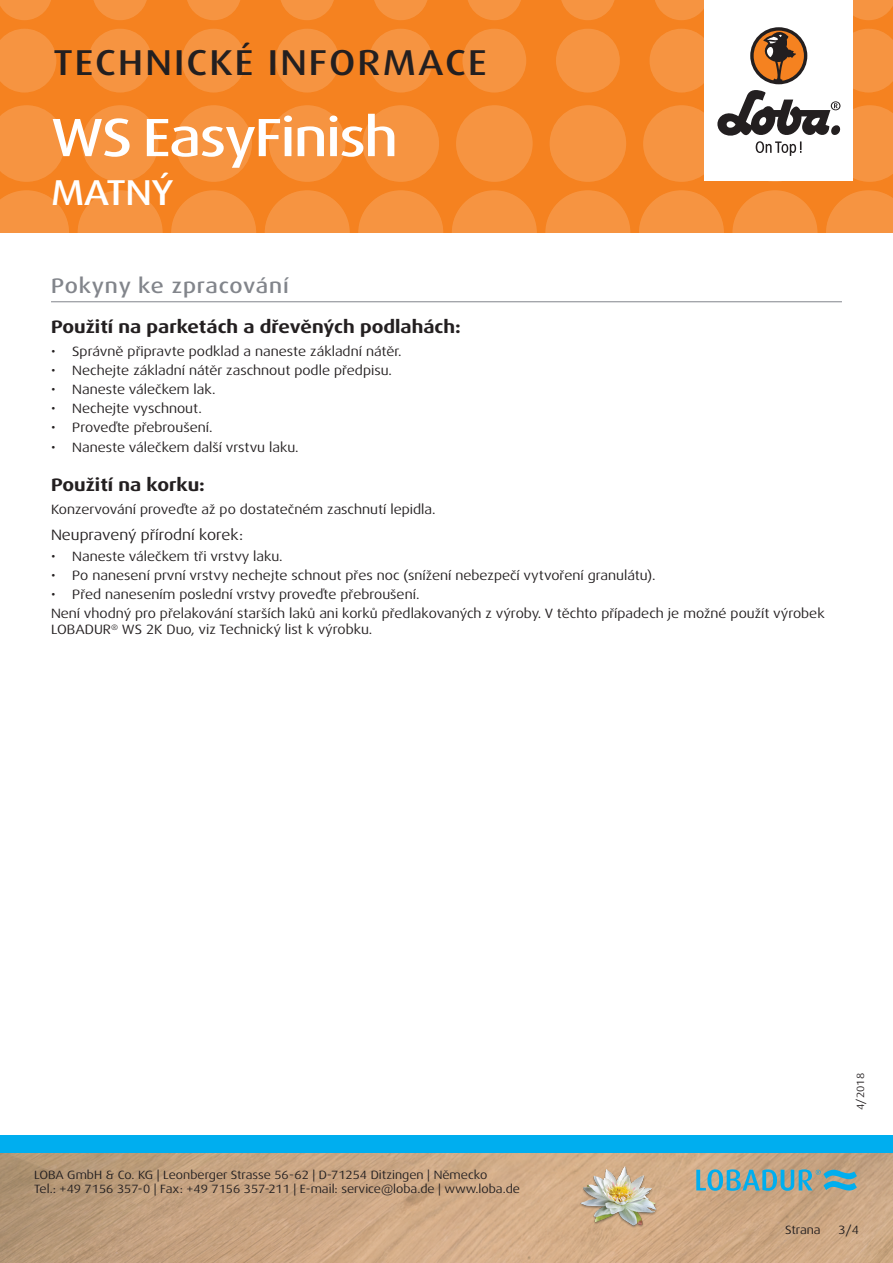
<style>
.page{position:relative;width:893px;height:1263px;background:#fff}
.page>*{position:absolute;margin:0;border:0;box-sizing:border-box;transform-origin:0 0}
.t1{font:500 expanded 54px "Dax Pro";letter-spacing:-.025em;color:#fff}
.t2{font:500 expanded 36px "Dax Pro";letter-spacing:.06em;color:#231f20}
.t3{font:500 expanded 36px "Dax Pro";letter-spacing:-.015em;color:#fff}
.Titel_grau{font:500 expanded 21px "Dax Pro";letter-spacing:.04em;color:#82858b}
.t4{font:700 expanded 18px "Dax Pro";color:#231f20}
.t5{font:expanded 15px "Dax Pro";color:#231f20}
.Text{font:expanded 13.5px/16.2px "Dax Pro";color:#231f20}
.t6{font:expanded 12px/14.4px "Dax Pro";color:#231f20}
.t7{font:expanded 10.5px "Dax Pro";color:#231f20}
</style>
<div class="page">
<div style="left:0;top:0;width:893px;height:233px;background:#f58220"></div>
<svg style="left:0;top:190px;width:69px;height:43px"></svg>
<svg style="left:78px;top:190px;width:85px;height:85px;fill:#f69441"></svg>
<svg style="left:171px;top:190px;width:85px;height:85px;fill:#f69441"></svg>
<svg style="left:265px;top:190px;width:85px;height:85px;fill:#f69441"></svg>
<svg style="left:358px;top:190px;width:85px;height:85px;fill:#f69441"></svg>
<svg style="left:545px;top:190px;width:85px;height:85px;fill:#f69441"></svg>
<svg style="left:452px;top:190px;width:85px;height:85px;fill:#f69441"></svg>
<svg style="left:732px;top:190px;width:85px;height:85px;fill:#f69441"></svg>
<svg style="left:639px;top:190px;width:85px;height:85px;fill:#f69441"></svg>
<svg style="left:826px;top:190px;width:67px;height:43px"></svg>
<svg style="left:0;top:105px;width:65px;height:77px"></svg>
<svg style="left:82px;top:105px;width:76px;height:77px"></svg>
<svg style="left:175px;top:105px;width:77px;height:77px"></svg>
<svg style="left:269px;top:105px;width:76px;height:77px"></svg>
<svg style="left:456px;top:105px;width:77px;height:77px"></svg>
<svg style="left:362px;top:105px;width:77px;height:77px"></svg>
<svg style="left:550px;top:105px;width:76px;height:77px"></svg>
<svg style="left:0;top:29px;width:56px;height:63px"></svg>
<svg style="left:182px;top:29px;width:64px;height:63px"></svg>
<svg style="left:88px;top:29px;width:64px;height:63px"></svg>
<svg style="left:275px;top:29px;width:64px;height:63px"></svg>
<svg style="left:462px;top:29px;width:64px;height:63px"></svg>
<svg style="left:369px;top:29px;width:64px;height:63px"></svg>
<svg style="left:556px;top:29px;width:64px;height:63px"></svg>
<svg style="left:0;top:0;width:51px;height:20px"></svg>
<svg style="left:187px;top:0;width:53px;height:20px"></svg>
<svg style="left:468px;top:0;width:53px;height:20px"></svg>
<svg style="left:655px;top:0;width:49px;height:20px"></svg>
<svg style="left:93px;top:0;width:54px;height:20px"></svg>
<svg style="left:374px;top:0;width:54px;height:20px"></svg>
<svg style="left:281px;top:0;width:53px;height:20px"></svg>
<svg style="left:561px;top:0;width:54px;height:20px"></svg>
<svg style="left:853px;top:0;width:40px;height:20px"></svg>
<img style="left:0;top:1152px;width:893px;height:111px">
<div style="left:0;top:1135px;width:893px;height:17px;background:#00aeef"></div>
<div style="left:704px;top:0;width:149px;height:181px;background:#fff"></div>
<svg style="left:643px;top:28px;width:250px;height:154px"></svg>
<img style="left:578px;top:1161px;width:82px;height:81px">
<svg style="left:696px;top:1169px;width:161px;height:22px;background:#74a7ae"></svg>
<hr style="left:51px;top:301px;width:791px;height:1px;background:#82858b">
<h2 class="t2" style="left:53px;top:40px;width:435px">TECHNICKÉ INFORMACE</h2>
<p class="t1" style="left:51px;top:103px;width:348px">WS EasyFinish</p>
<h2 class="t3" style="left:51px;top:169px;width:124px">MATNÝ</h2>
<p class="Titel_grau" style="left:51px;top:272px;width:239px">Pokyny ke zpracování</p>
<p class="t4" style="left:51px;top:315px;width:411px">Použití na parketách a dřevěných podlahách:</p>
<p class="Text" style="left:51px;top:343px;width:352px">• Správně připravte podklad a naneste základní nátěr.</p>
<p class="Text" style="left:51px;top:362px;width:342px">• Nechejte základní nátěr zaschnout podle předpisu.</p>
<p class="Text" style="left:51px;top:381px;width:166px">• Naneste válečkem lak.</p>
<p class="Text" style="left:51px;top:400px;width:152px">• Nechejte vyschnout.</p>
<p class="Text" style="left:51px;top:420px;width:163px">• Proveďte přebroušení.</p>
<p class="Text" style="left:51px;top:439px;width:249px">• Naneste válečkem další vrstvu laku.</p>
<p class="t4" style="left:51px;top:473px;width:155px">Použití na korku:</p>
<p class="Text" style="left:51px;top:501px;width:386px">Konzervování proveďte až po dostatečném zaschnutí lepidla.</p>
<p class="t5" style="left:51px;top:525px;width:194px">Neupravený přírodní korek:</p>
<p class="Text" style="left:51px;top:548px;width:233px">• Naneste válečkem tři vrstvy laku.</p>
<p class="Text" style="left:51px;top:567px;width:606px">• Po nanesení první vrstvy nechejte schnout přes noc (snížení nebezpečí vytvoření granulátu).</p>
<p class="Text" style="left:51px;top:586px;width:370px">• Před nanesením poslední vrstvy proveďte přebroušení.</p>
<p class="Text" style="left:51px;top:605px;width:775px">Není vhodný pro přelakování starších laků ani korků předlakovaných z výroby. V těchto případech je možné použít výrobek<br>LOBADUR<sup>®</sup> WS 2K Duo, viz Technický list k výrobku.</p>
<p class="t6" style="left:34px;top:1167px;width:487px">LOBA GmbH &amp; Co. KG | Leonberger Strasse 56-62 | D-71254 Ditzingen | Německo<br>Tel.: +49 7156 357-0 | Fax: +49 7156 357-211 | E-mail: service@loba.de | www.loba.de</p>
<p class="t7" style="left:854px;top:1110px;width:38px;rotate:-90deg">4/2018</p>
<p class="t6" style="left:785px;top:1223px;width:37px">Strana</p>
<p class="t6" style="left:838px;top:1223px;width:22px">3/4</p>
</div>
